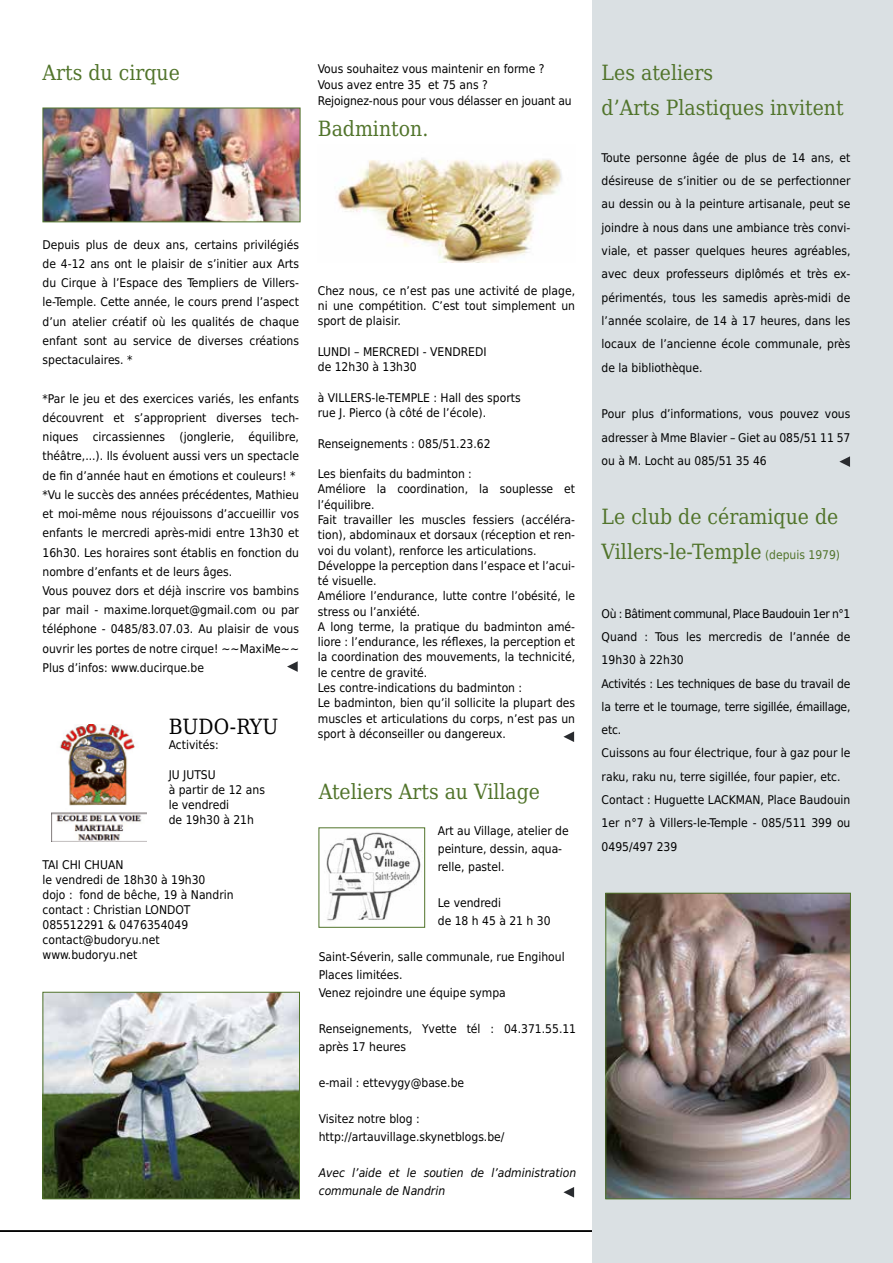
<style>
.page{position:relative;width:893px;height:1263px;background:#fff}
.page>*{position:absolute;margin:0;border:0;box-sizing:border-box;transform-origin:0 0}
.t1{font:21px/35.2px "DejaVu Serif Condensed";color:#51742b}
.t2{font:21px "DejaVu Serif Condensed";color:#000}
.t3{font:12px/23.2px "DejaVu Sans Condensed";color:#000}
.t4{font:italic 12px/18px "DejaVu Sans Condensed";color:#000}
.s1{font-family:"DejaVu Sans Condensed";font-size:12px}
</style>
<div class="page">
<svg style="left:563px;top:1187px;width:11px;height:10px"></svg>
<hr style="left:0;top:1230px;width:893px;height:2px;background:#000">
<img style="left:52px;top:725px;width:95px;height:117px">
<div style="left:592px;top:0;width:301px;height:1263px;background:#dae0e3"></div>
<img style="left:45px;top:994px;width:253px;height:203px">
<div style="left:43px;top:992px;width:257px;height:207px;border:1px solid #51742b"></div>
<img style="left:607px;top:895px;width:242px;height:302px">
<div style="left:605px;top:893px;width:246px;height:306px;border:1px solid #51742b"></div>
<img style="left:337px;top:158px;width:225px;height:104px">
<svg style="left:563px;top:731px;width:11px;height:11px"></svg>
<svg style="left:287px;top:661px;width:11px;height:11px"></svg>
<svg style="left:839px;top:456px;width:11px;height:11px"></svg>
<img style="left:326px;top:832px;width:95px;height:89px">
<img style="left:45px;top:110px;width:253px;height:110px">
<div style="left:43px;top:108px;width:257px;height:114px;border:1px solid #51742b"></div>
<h1 class="t1" style="left:43px;top:54px;width:139px">Arts du cirque</h1>
<p class="t3" style="left:318px;top:60px;width:255px;line-height:16px">Vous souhaitez vous maintenir en forme ?<br>Vous avez entre 35 et 75 ans ?<br>Rejoignez-nous pour vous délasser en jouant au</p>
<h1 class="t1" style="left:318px;top:110px;width:112px">Badminton.</h1>
<p class="t3" style="left:43px;top:235px;width:258px;line-height:19.2px;text-align:justify">Depuis plus de deux ans, certains privilégiés de 4-12 ans ont le plaisir de s’initier aux Arts du Cirque à l’Espace des Templiers de Villers&shy;le-Temple. Cette année, le cours prend l’aspect d’un atelier créatif où les qualités de chaque enfant sont au service de diverses créations spectaculaires. *</p>
<p class="t3" style="left:43px;top:388px;width:258px;line-height:19.2px">*Par le jeu et des exercices variés, les enfants découvrent et s’approprient diverses tech&shy;niques circassiennes (jonglerie, équilibre, théâtre,...). Ils évoluent aussi vers un spectacle de fin d’année haut en émotions et couleurs! * *Vu le succès des années précédentes, Mathieu et moi-même nous réjouissons d’accueillir vos enfants le mercredi après-midi entre 13h30 et 16h30. Les horaires sont établis en fonction du nombre d’enfants et de leurs âges.<br>Vous pouvez dors et déjà inscrire vos bambins par mail - maxime.lorquet@gmail.com ou par téléphone - 0485/83.07.03. Au plaisir de vous ouvrir les portes de notre cirque! ~~MaxiMe~~ Plus d’infos: www.ducirque.be</p>
<h1 class="t2" style="left:169px;top:710px;width:111px">BUDO-RYU</h1>
<p class="t3" style="left:169px;top:732px;width:51px">Activités:</p>
<p class="t3" style="left:169px;top:766px;width:98px;line-height:15px">JU JUTSU<br>à partir de 12 ans le vendredi<br>de 19h30 à 21h</p>
<p class="t3" style="left:43px;top:856px;width:193px;line-height:15px">TAI CHI CHUAN<br>le vendredi de 18h30 à 19h30<br>dojo : fond de bêche, 19 à Nandrin contact : Christian LONDOT<br>085512291 &amp; 0476354049 contact@budoryu.net www.budoryu.net</p>
<p class="t3" style="left:318px;top:283px;width:259px;line-height:15.3px;text-align:justify">Chez nous, ce n’est pas une activité de plage, ni une compétition. C’est tout simplement un sport de plaisir.</p>
<p class="t3" style="left:318px;top:344px;width:170px;line-height:15.3px">LUNDI – MERCREDI - VENDREDI de 12h30 à 13h30</p>
<p class="t3" style="left:318px;top:390px;width:204px;line-height:15.3px">à VILLERS-le-TEMPLE : Hall des sports rue J. Pierco (à côté de l’école).</p>
<p class="t3" style="left:318px;top:431px;width:174px">Renseignements : 085/51.23.62</p>
<p class="t3" style="left:318px;top:466px;width:259px;line-height:15.3px">Les bienfaits du badminton :<br>Améliore la coordination, la souplesse et l’équilibre.<br>Fait travailler les muscles fessiers (accéléra&shy;tion), abdominaux et dorsaux (réception et ren&shy;voi du volant), renforce les articulations.<br>Développe la perception dans l’espace et l’acui&shy;té visuelle.<br>Améliore l’endurance, lutte contre l’obésité, le stress ou l’anxiété.<br>A long terme, la pratique du badminton amé&shy;liore : l’endurance, les réflexes, la perception et la coordination des mouvements, la technicité, le centre de gravité.<br>Les contre-indications du badminton :<br>Le badminton, bien qu’il sollicite la plupart des muscles et articulations du corps, n’est pas un sport à déconseiller ou dangereux.</p>
<h1 class="t1" style="left:319px;top:774px;width:223px">Ateliers Arts au Village</h1>
<p class="t3" style="left:438px;top:822px;width:132px;line-height:18px">Art au Village, atelier de peinture, dessin, aqua&shy;relle, pastel.</p>
<p class="t3" style="left:438px;top:894px;width:114px;line-height:18px">Le vendredi<br>de 18 h 45 à 21 h 30</p>
<p class="t3" style="left:319px;top:948px;width:247px;line-height:18px">Saint-Séverin, salle communale, rue Engihoul<br>Places limitées.<br>Venez rejoindre une équipe sympa</p>
<p class="t3" style="left:319px;top:1020px;width:259px;line-height:18px">Renseignements, Yvette tél : 04.371.55.11 après 17 heures</p>
<p class="t3" style="left:319px;top:1071px;width:147px">e-mail : ettevygy@base.be</p>
<p class="t3" style="left:319px;top:1110px;width:187px;line-height:18px">Visitez notre blog : http://artauvillage.skynetblogs.be/</p>
<p class="t4" style="left:319px;top:1164px;width:259px">Avec l’aide et le soutien de l’administration communale de Nandrin</p>
<h1 class="t1" style="left:602px;top:54px;width:243px">Les ateliers<br>d’Arts Plastiques invitent</h1>
<p class="t3" style="left:602px;top:146px;width:250px;text-align:justify">Toute personne âgée de plus de 14 ans, et désireuse de s’initier ou de se perfectionner au dessin ou à la peinture artisanale, peut se joindre à nous dans une ambiance très convi&shy;viale, et passer quelques heures agréables, avec deux professeurs diplômés et très ex&shy;périmentés, tous les samedis après-midi de l’année scolaire, de 14 à 17 heures, dans les locaux de l’ancienne école communale, près de la bibliothèque.</p>
<p class="t3" style="left:602px;top:402px;width:250px;text-align:justify">Pour plus d’informations, vous pouvez vous adresser à Mme Blavier – Giet au 085/51 11 57 ou à M. Locht au 085/51 35 46</p>
<h1 class="t1" style="left:602px;top:498px;width:240px">Le club de céramique de<br>Villers-le-Temple <span class="s1">(depuis 1979)</span></h1>
<p class="t3" style="left:602px;top:601px;width:250px">Où : Bâtiment communal, Place Baudouin 1er n°1<br>Quand : Tous les mercredis de l’année de 19h30 à 22h30<br>Activités : Les techniques de base du travail de la terre et le tournage, terre sigillée, émaillage, etc.<br>Cuissons au four électrique, four à gaz pour le raku, raku nu, terre sigillée, four papier, etc.<br>Contact : Huguette LACKMAN, Place Baudouin 1er n°7 à Villers-le-Temple - 085/511 399 ou 0495/497 239</p>
</div>
